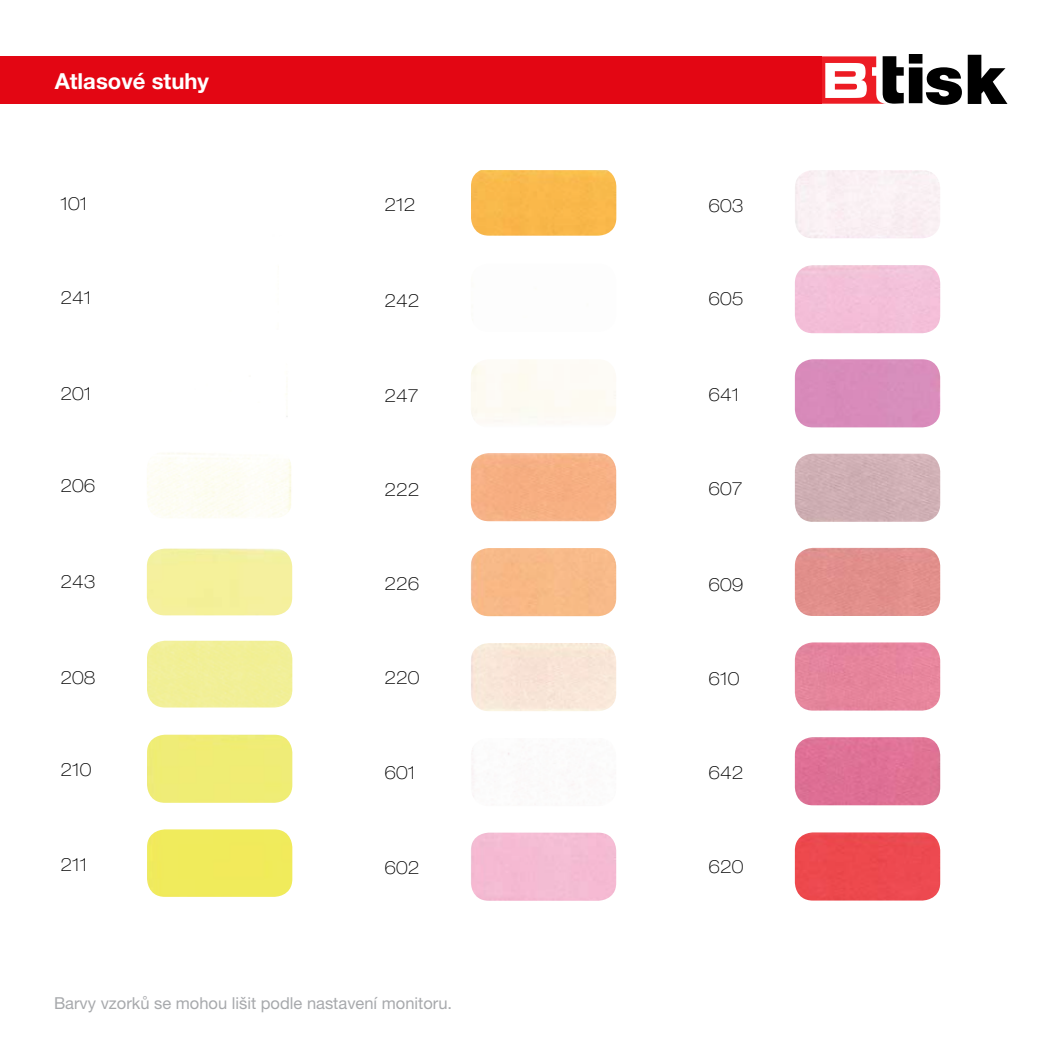
<style>
.page{position:relative;width:1063px;height:1063px;background:#fff}
.page>*{position:absolute;margin:0;border:0;box-sizing:border-box;transform-origin:0 0}
.t1{font:700 22.05px "Helvetica Neue LT Pro";color:#fff}
.t2{font:100 expanded 18px "Helvetica Neue LT Pro";color:#000}
.t3{font:16.5px "Helvetica Neue LT Pro";color:#a7a9ac}
</style>
<div class="page">
<div style="left:147px;top:641px;width:145px;height:67px;background:#f1ef97"></div>
<div style="left:147px;top:735px;width:145px;height:68px;background:#efed74"></div>
<div style="left:147px;top:829px;width:145px;height:68px;background:#f0eb5b"></div>
<div style="left:147px;top:549px;width:145px;height:66px;background:#f5f09b"></div>
<div style="left:147px;top:453px;width:144px;height:65px;background:#fdfdf5"></div>
<img style="left:471px;top:170px;width:145px;height:66px">
<img style="left:471px;top:453px;width:145px;height:68px">
<div style="left:471px;top:548px;width:145px;height:68px;background:#f8ba87"></div>
<div style="left:471px;top:833px;width:145px;height:68px;background:#f5bbd3"></div>
<div style="left:795px;top:265px;width:145px;height:68px;background:#f3c0d9"></div>
<div style="left:795px;top:359px;width:145px;height:68px;background:#d88bbb"></div>
<img style="left:795px;top:454px;width:145px;height:68px">
<div style="left:795px;top:548px;width:145px;height:68px;background:#e18f8c"></div>
<div style="left:795px;top:642px;width:145px;height:69px;background:#e6859d"></div>
<div style="left:795px;top:737px;width:145px;height:68px;background:#df7195"></div>
<div style="left:795px;top:832px;width:145px;height:69px;background:#ed494e"></div>
<svg style="left:822px;top:54px;width:185px;height:51px"></svg>
<div style="left:0;top:56px;width:822px;height:48px;background:#e30613"></div>
<p class="t1" style="left:55px;top:68px;width:156px">Atlasové stuhy</p>
<p class="t2" style="left:61px;top:193px;width:28px">101</p>
<p class="t2" style="left:385px;top:194px;width:32px">212</p>
<p class="t2" style="left:709px;top:195px;width:36px">603</p>
<p class="t2" style="left:61px;top:287px;width:32px">241</p>
<p class="t2" style="left:385px;top:290px;width:36px">242</p>
<p class="t2" style="left:709px;top:288px;width:36px">605</p>
<p class="t2" style="left:61px;top:383px;width:32px">201</p>
<p class="t2" style="left:385px;top:385px;width:36px">247</p>
<p class="t2" style="left:709px;top:384px;width:32px">641</p>
<p class="t2" style="left:61px;top:475px;width:36px">206</p>
<p class="t2" style="left:385px;top:479px;width:36px">222</p>
<p class="t2" style="left:709px;top:478px;width:36px">607</p>
<p class="t2" style="left:61px;top:571px;width:36px">243</p>
<p class="t2" style="left:385px;top:573px;width:36px">226</p>
<p class="t2" style="left:709px;top:574px;width:36px">609</p>
<p class="t2" style="left:61px;top:666px;width:36px">208</p>
<p class="t2" style="left:385px;top:667px;width:36px">220</p>
<p class="t2" style="left:709px;top:668px;width:32px">610</p>
<p class="t2" style="left:61px;top:759px;width:32px">210</p>
<p class="t2" style="left:385px;top:762px;width:32px">601</p>
<p class="t2" style="left:709px;top:762px;width:36px">642</p>
<p class="t2" style="left:61px;top:854px;width:28px">211</p>
<p class="t2" style="left:385px;top:857px;width:36px">602</p>
<p class="t2" style="left:709px;top:856px;width:36px">620</p>
<p class="t3" style="left:54px;top:993px;width:400px">Barvy vzorků se mohou lišit podle nastavení monitoru.</p>
</div>
